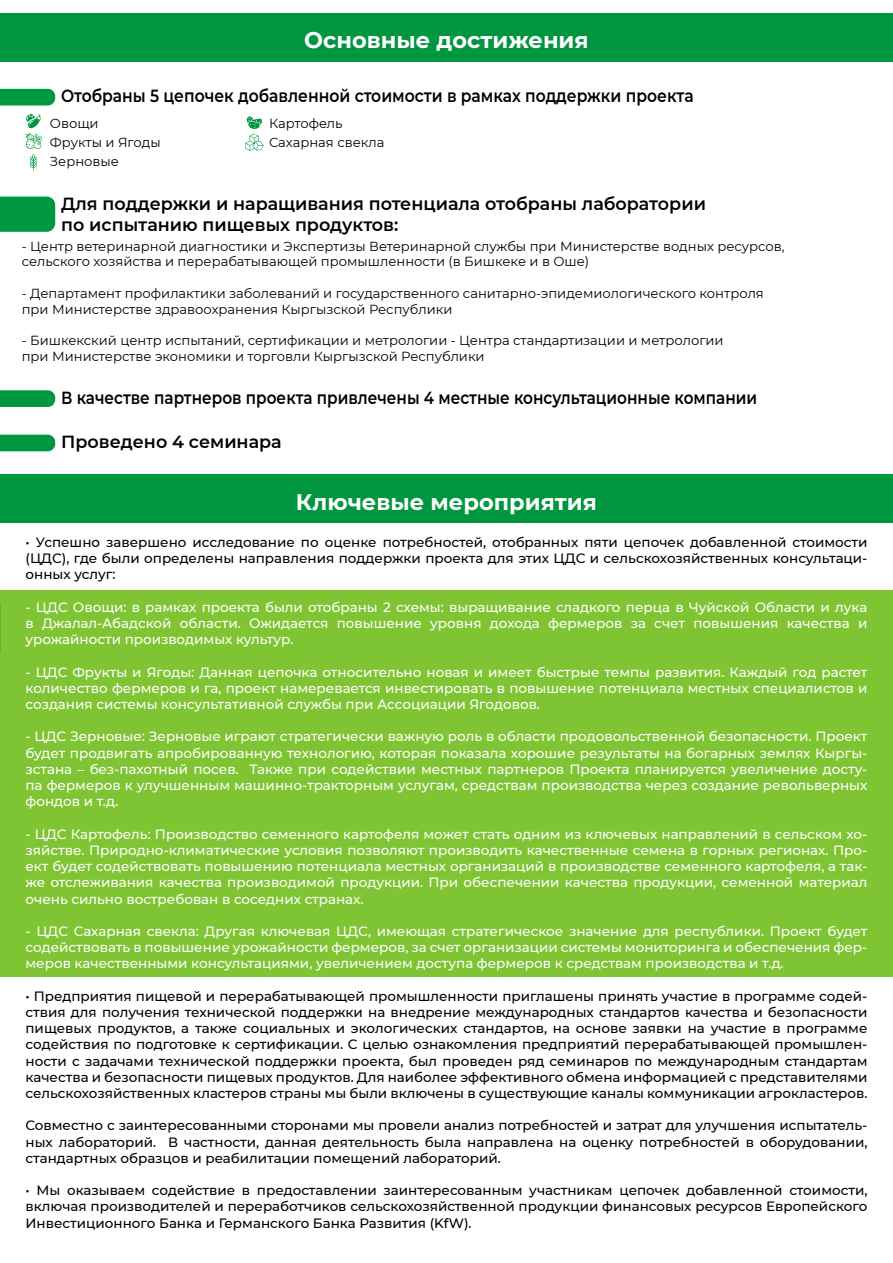
<style>
.page{position:relative;width:893px;height:1263px;background:#fff}
.page>*{position:absolute;margin:0;border:0;box-sizing:border-box;transform-origin:0 0}
.t1{font:600 35.55px "Montserrat";color:#fff}
.t2{font:700 22.5px "Montserrat";color:#fff}
.t3{font:600 17.55px/21px "Montserrat";color:#020203}
.t4{font:600 17.55px "Montserrat";color:#020203;scale:.87 1}
.t5{font:600 17.55px "Montserrat";color:#020203;scale:.89 1}
.t6{font:500 13.5px/16.2px "Montserrat";color:#fff;text-align:justify}
.t7{font:500 13.5px/16.2px "Montserrat";color:#000;text-align:justify}
.t8{font:13.2px/19px "Montserrat";color:#020203}
</style>
<div class="page">
<div style="left:0;top:590px;width:893px;height:386px;background:#7fc432"></div>
<div style="left:0;top:13px;width:893px;height:49px;background:#009640"></div>
<svg style="left:25px;top:114px;width:17px;height:57px"></svg>
<svg style="left:245px;top:116px;width:19px;height:35px"></svg>
<svg style="left:0;top:89px;width:55px;height:16px"></svg>
<svg style="left:0;top:435px;width:55px;height:16px"></svg>
<svg style="left:0;top:390px;width:55px;height:17px"></svg>
<div style="left:0;top:197px;width:55px;height:35px;background:#009741"></div>
<div style="left:0;top:474px;width:893px;height:49px;background:#009640"></div>
<h1 class="t1" style="left:243px;top:11px;width:337px">Key achievements</h1>
<h2 class="t2" style="left:304px;top:24px;width:286px">Основные достижения</h2>
<p class="t5" style="left:61px;top:83px;width:712px">Отобраны 5 цепочек добавленной стоимости в рамках поддержки проекта</p>
<p class="t8" style="left:269px;top:114px;width:117px">Картофель<br>Сахарная свекла</p>
<p class="t8" style="left:50px;top:114px;width:112px">Овощи<br>Фрукты и Ягоды<br>Зерновые</p>
<p class="t3" style="left:61px;top:193px;width:646px">Для поддержки и наращивания потенциала отобраны лаборатории по испытанию пищевых продуктов:</p>
<p class="t8" style="left:22px;top:238px;width:764px;line-height:15.8px">- Центр ветеринарной диагностики и Экспертизы Ветеринарной службы при Министерстве водных ресурсов, сельского хозяйства и перерабатывающей промышленности (в Бишкеке и в Оше)</p>
<p class="t8" style="left:22px;top:285px;width:744px;line-height:15.8px">- Департамент профилактики заболеваний и государственного санитарно-эпидемиологического контроля при Министерстве здравоохранения Кыргызской Республики</p>
<p class="t8" style="left:22px;top:332px;width:703px;line-height:15.8px">- Бишкекский центр испытаний, сертификации и метрологии - Центра стандартизации и метрологии при Министерстве экономики и торговли Кыргызской Республики</p>
<p class="t4" style="left:61px;top:385px;width:802px">В качестве партнеров проекта привлечены 4 местные консультационные компании</p>
<p class="t3" style="left:61px;top:431px;width:222px">Проведено 4 семинара</p>
<h2 class="t2" style="left:296px;top:485px;width:302px">Ключевые мероприятия</h2>
<p class="t7" style="left:26px;top:534px;width:843px">• Успешно завершено исследование по оценке потребностей, отобранных пяти цепочек добавленной стоимости (ЦДС), где были определены направления поддержки проекта для этих ЦДС и сельскохозяйственных консультаци&shy;онных услуг:</p>
<p class="t6" style="left:26px;top:598px;width:843px">- ЦДС Овощи: в рамках проекта были отобраны 2 схемы: выращивание сладкого перца в Чуйской Области и лука в Джалал-Абадской области. Ожидается повышение уровня дохода фермеров за счет повышения качества и урожайности производимых культур.</p>
<p class="t6" style="left:26px;top:663px;width:843px">- ЦДС Фрукты и Ягоды: Данная цепочка относительно новая и имеет быстрые темпы развития. Каждый год растет количество фермеров и га, проект намеревается инвестировать в повышение потенциала местных специалистов и создания системы консультативной службы при Ассоциации Ягодовов.</p>
<p class="t6" style="left:26px;top:728px;width:843px">- ЦДС Зерновые: Зерновые играют стратегически важную роль в области продовольственной безопасности. Проект будет продвигать апробированную технологию, которая показала хорошие результаты на богарных землях Кыргы&shy;зстана – без-пахотный посев. Также при содействии местных партнеров Проекта планируется увеличение досту&shy;па фермеров к улучшенным машинно-тракторным услугам, средствам производства через создание револьверных фондов и т.д.</p>
<p class="t6" style="left:26px;top:825px;width:843px">- ЦДС Картофель: Производство семенного картофеля может стать одним из ключевых направлений в сельском хо&shy;зяйстве. Природно-климатические условия позволяют производить качественные семена в горных регионах. Про&shy;ект будет содействовать повышению потенциала местных организаций в производстве семенного картофеля, а так&shy;же отслеживания качества производимой продукции. При обеспечении качества продукции, семенной материал очень сильно востребован в соседних странах.</p>
<p class="t6" style="left:26px;top:922px;width:843px">- ЦДС Сахарная свекла: Другая ключевая ЦДС, имеющая стратегическое значение для республики. Проект будет содействовать в повышение урожайности фермеров, за счет организации системы мониторинга и обеспечения фер&shy;меров качественными консультациями, увеличением доступа фермеров к средствам производства и т.д.</p>
<p class="t7" style="left:26px;top:987px;width:843px">• Предприятия пищевой и перерабатывающей промышленности приглашены принять участие в программе содей&shy;ствия для получения технической поддержки на внедрение международных стандартов качества и безопасности пищевых продуктов, а также социальных и экологических стандартов, на основе заявки на участие в программе содействия по подготовке к сертификации. С целью ознакомления предприятий перерабатывающей промышлен&shy;ности с задачами технической поддержки проекта, был проведен ряд семинаров по международным стандартам качества и безопасности пищевых продуктов. Для наиболее эффективного обмена информацией с представителями сельскохозяйственных кластеров страны мы были включены в существующие каналы коммуникации агрокластеров.</p>
<p class="t7" style="left:26px;top:1117px;width:843px">Совместно с заинтересованными сторонами мы провели анализ потребностей и затрат для улучшения испытатель&shy;ных лабораторий. В частности, данная деятельность была направлена на оценку потребностей в оборудовании, стандартных образцов и реабилитации помещений лабораторий.</p>
<p class="t7" style="left:26px;top:1182px;width:843px">• Мы оказываем содействие в предоставлении заинтересованным участникам цепочек добавленной стоимости, включая производителей и переработчиков сельскохозяйственной продукции финансовых ресурсов Европейского Инвестиционного Банка и Германского Банка Развития (KfW).</p>
</div>
